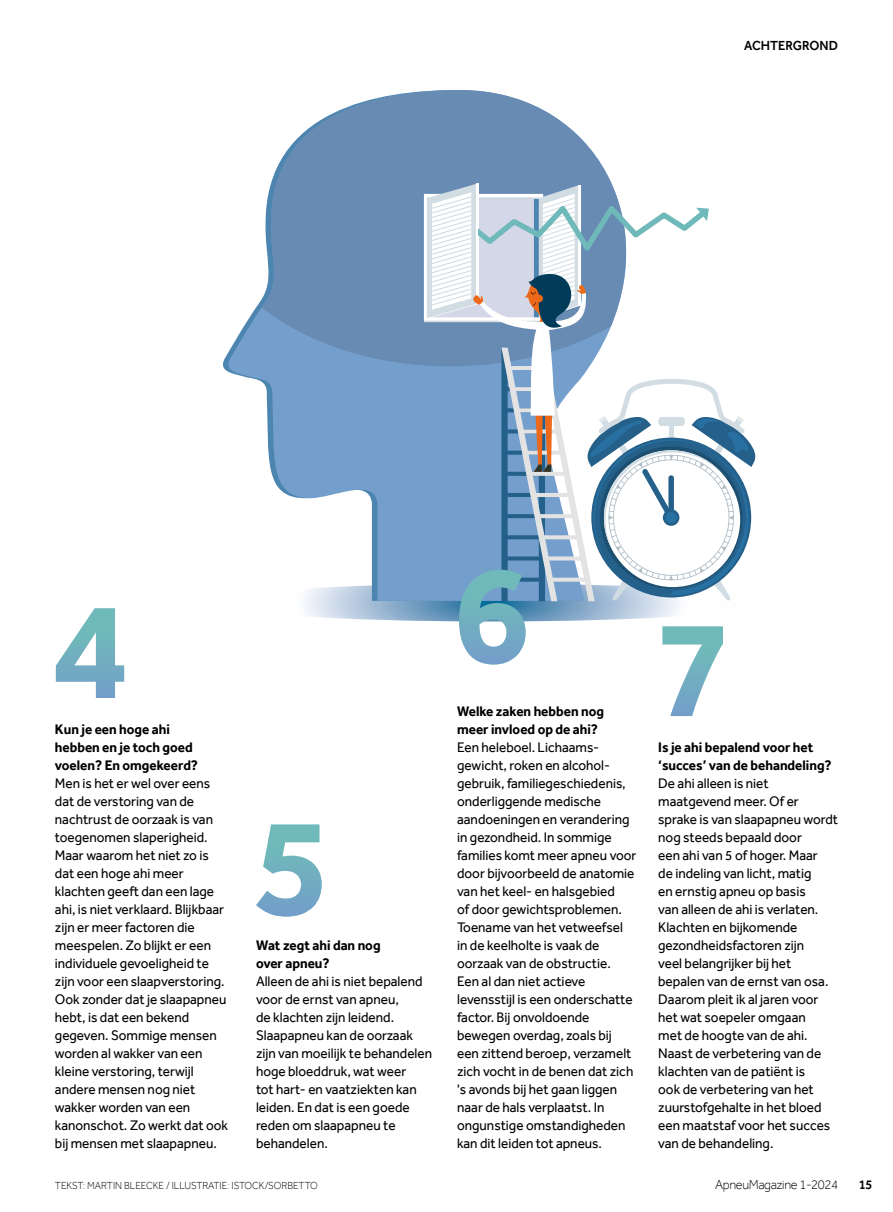
<style>
.page{position:relative;width:893px;height:1212px;background:#fff}
.page>*{position:absolute;margin:0;border:0;box-sizing:border-box;transform-origin:0 0}
.t1{font:700 142.5px "Effra";color:#749ecb}
.t2{font:14.25px/18px "Effra";color:#000;scale:.95 1}
.t3{font:700 14.25px/18px "Effra";color:#000;scale:.95 1}
.t4{font:300 13.5px "Effra";letter-spacing:-.03em;color:#000;scale:.95 1}
.t5{font:500 13.5px "Effra";color:#000;scale:.95 1}
.t6{font:300 10.5px "Effra";color:#000;scale:.95 1}
</style>
<div class="page">
<svg style="left:271px;top:90px;width:341px;height:94px;fill:#678bb3"></svg>
<svg style="left:223px;top:184px;width:533px;height:437px"></svg>
<p class="t5" style="left:744px;top:37px;width:100px">ACHTERGROND</p>
<h1 class="t1" style="left:52px;top:564px;width:79px">4</h1>
<p class="t3" style="left:55px;top:720px;width:152px">Kun je een hoge ahi hebben en je toch goed voelen? En omgekeerd?</p>
<p class="t2" style="left:55px;top:774px;width:184px">Men is het er wel over eens dat de verstoring van de nachtrust de oorzaak is van toegenomen slaperigheid.<br>Maar waarom het niet zo is dat een hoge ahi meer klachten geeft dan een lage ahi, is niet verklaard. Blijkbaar zijn er meer factoren die meespelen. Zo blijkt er een individuele gevoeligheid te zijn voor een slaapverstoring.<br>Ook zonder dat je slaapapneu hebt, is dat een bekend gegeven. Sommige mensen worden al wakker van een kleine verstoring, terwijl andere mensen nog niet wakker worden van een kanonschot. Zo werkt dat ook bij mensen met slaapapneu.</p>
<h1 class="t1" style="left:254px;top:780px;width:79px">5</h1>
<p class="t3" style="left:256px;top:936px;width:133px">Wat zegt ahi dan nog over apneu?</p>
<p class="t2" style="left:256px;top:972px;width:187px">Alleen de ahi is niet bepalend voor de ernst van apneu,<br>de klachten zijn leidend.<br>Slaapapneu kan de oorzaak zijn van moeilijk te behandelen hoge bloeddruk, wat weer<br>tot hart- en vaatziekten kan leiden. En dat is een goede reden om slaapapneu te behandelen.</p>
<p class="t6" style="left:55px;top:1179px;width:278px">TEKST: MARTIN BLEECKE / ILLUSTRATIE: ISTOCK/SORBETTO</p>
<h1 class="t1" style="left:453px;top:555px;width:281px">6 7</h1>
<p class="t3" style="left:457px;top:702px;width:156px">Welke zaken hebben nog meer invloed op de ahi?</p>
<p class="t2" style="left:457px;top:738px;width:190px">Een heleboel. Lichaams&shy;gewicht, roken en alcohol&shy;gebruik, familiegeschiedenis, onderliggende medische aandoeningen en verandering in gezondheid. In sommige families komt meer apneu voor door bijvoorbeeld de anatomie van het keel- en halsgebied<br>of door gewichtsproblemen.<br>Toename van het vetweefsel in de keelholte is vaak de oorzaak van de obstructie.<br>Een al dan niet actieve levensstijl is een onderschatte factor. Bij onvoldoende bewegen overdag, zoals bij een zittend beroep, verzamelt zich vocht in de benen dat zich 's avonds bij het gaan liggen naar de hals verplaatst. In ongunstige omstandigheden kan dit leiden tot apneus.</p>
<p class="t3" style="left:658px;top:738px;width:184px">Is je ahi bepalend voor het ‘succes’ van de behandeling?</p>
<p class="t2" style="left:658px;top:774px;width:191px">De ahi alleen is niet maatgevend meer. Of er sprake is van slaapapneu wordt nog steeds bepaald door<br>een ahi van 5 of hoger. Maar<br>de indeling van licht, matig<br>en ernstig apneu op basis<br>van alleen de ahi is verlaten.<br>Klachten en bijkomende gezondheidsfactoren zijn<br>veel belangrijker bij het bepalen van de ernst van osa.<br>Daarom pleit ik al jaren voor het wat soepeler omgaan<br>met de hoogte van de ahi.<br>Naast de verbetering van de klachten van de patiënt is<br>ook de verbetering van het zuurstofgehalte in het bloed een maatstaf voor het succes van de behandeling.</p>
<p class="t4" style="left:715px;top:1176px;width:131px">ApneuMagazine 1-2024</p>
<p class="t5" style="left:859px;top:1176px;width:16px">15</p>
</div>
